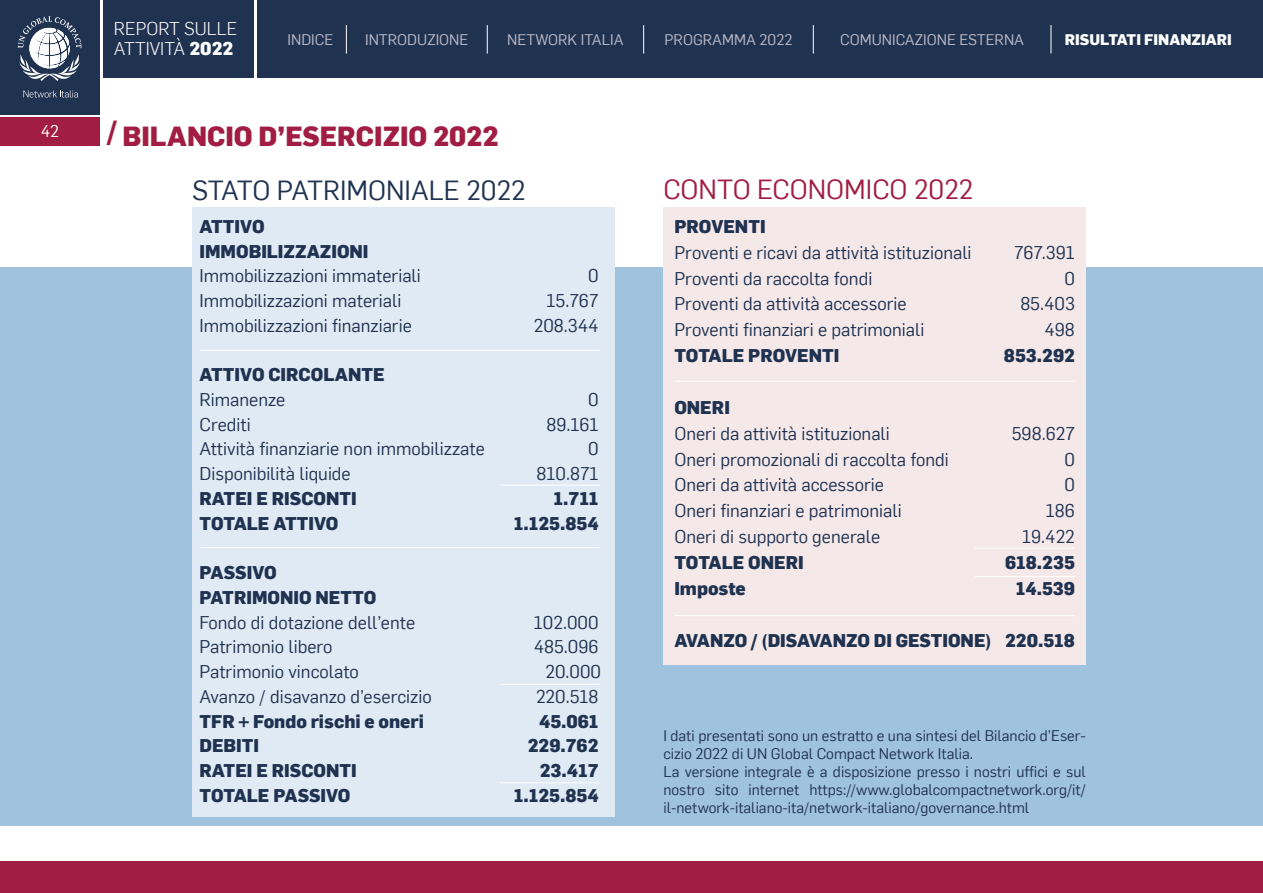
<style>
.page{position:relative;width:1263px;height:893px;background:#fff}
.page>*{position:absolute;margin:0;border:0;box-sizing:border-box;transform-origin:0 0}
.t1{font:800 27px "Flama";color:#a21d43}
.t2{font:27px "Flama";color:#1f3250}
.t3{font:27px "Flama";color:#a21d43}
.t4{font:18px "Flama";color:#1f3250}
.t5{font:800 18px/24.8px "Flama";color:#1f3250}
.t6{font:300 18px/19.6px "Flama";color:#fff}
.t7{font:16.5px "Flama";color:#fff}
.t8{font:15px/18px "Flama";color:#1f3250}
.t9{font:15px "Flama";color:#bdbcc9}
.t10{font:800 15px "Flama";color:#fff}
.s1{font-weight:800}
</style>
<div class="page">
<div style="left:0;top:862px;width:1263px;height:31px;background:#a21d43"></div>
<div style="left:103px;top:0;width:151px;height:78px;background:#1f3250"></div>
<div style="left:0;top:0;width:100px;height:115px;background:#1f3250"></div>
<div style="left:257px;top:0;width:1006px;height:78px;background:#1f3250"></div>
<svg style="left:23px;top:90px;width:55px;height:8px"></svg>
<svg style="left:18px;top:16px;width:63px;height:65px"></svg>
<div style="left:0;top:118px;width:100px;height:28px;background:#a21d43"></div>
<svg style="left:346px;top:25px;width:1px;height:28px"></svg>
<svg style="left:487px;top:25px;width:1px;height:28px"></svg>
<svg style="left:643px;top:25px;width:1px;height:28px"></svg>
<svg style="left:813px;top:25px;width:1px;height:28px"></svg>
<svg style="left:1050px;top:25px;width:1px;height:28px"></svg>
<div style="left:0;top:267px;width:1263px;height:559px;background:#9fc2de"></div>
<div style="left:192px;top:207px;width:422px;height:610px;background:#e0eaf4"></div>
<div style="left:663px;top:207px;width:423px;height:457px;background:#f5e8e9"></div>
<hr style="left:199px;top:547px;width:401px;height:1px;background:#fff">
<hr style="left:199px;top:350px;width:401px;height:1px;background:#fff">
<hr style="left:674px;top:381px;width:401px;height:1px;background:#fff">
<hr style="left:674px;top:615px;width:401px;height:1px;background:#fff">
<hr style="left:975px;top:576px;width:100px;height:1px;background:#fff">
<hr style="left:975px;top:548px;width:100px;height:1px;background:#fff">
<hr style="left:500px;top:782px;width:100px;height:1px;background:#fff">
<hr style="left:500px;top:684px;width:100px;height:1px;background:#fff">
<hr style="left:500px;top:485px;width:100px;height:1px;background:#fff">
<p class="t7" style="left:41px;top:120px;width:20px">42</p>
<p class="t6" style="left:114px;top:18px;width:125px">REPORT SULLE<br>ATTIVITÀ <span class="s1">2022</span></p>
<p class="t9" style="left:287px;top:29px;width:47px">INDICE</p>
<p class="t9" style="left:365px;top:29px;width:105px">INTRODUZIONE</p>
<p class="t9" style="left:507px;top:29px;width:118px">NETWORK ITALIA</p>
<p class="t9" style="left:664px;top:29px;width:129px">PROGRAMMA 2022</p>
<p class="t9" style="left:840px;top:29px;width:186px">COMUNICAZIONE ESTERNA</p>
<p class="t10" style="left:1065px;top:28px;width:168px">RISULTATI FINANZIARI</p>
<h1 class="t1" style="left:107px;top:117px;width:393px">/ BILANCIO D’ESERCIZIO 2022</h1>
<h1 class="t2" style="left:192px;top:172px;width:335px">STATO PATRIMONIALE 2022</h1>
<h1 class="t3" style="left:663px;top:170px;width:311px">CONTO ECONOMICO 2022</h1>
<p class="t5" style="left:199px;top:213px;width:171px">ATTIVO<br>IMMOBILIZZAZIONI</p>
<p class="t4" style="left:199px;top:264px;width:223px">Immobilizzazioni immateriali</p>
<p class="t4" style="left:588px;top:264px;width:12px">0</p>
<p class="t4" style="left:199px;top:288px;width:203px">Immobilizzazioni materiali</p>
<p class="t4" style="left:547px;top:288px;width:53px">15.767</p>
<p class="t4" style="left:199px;top:313px;width:214px">Immobilizzazioni finanziarie</p>
<p class="t4" style="left:534px;top:313px;width:66px">208.344</p>
<p class="t5" style="left:199px;top:361px;width:187px">ATTIVO CIRCOLANTE</p>
<p class="t4" style="left:199px;top:387px;width:87px">Rimanenze</p>
<p class="t4" style="left:588px;top:387px;width:12px">0</p>
<p class="t4" style="left:199px;top:412px;width:53px">Crediti</p>
<p class="t4" style="left:546px;top:412px;width:54px">89.161</p>
<p class="t4" style="left:199px;top:437px;width:287px">Attività finanziarie non immobilizzate</p>
<p class="t4" style="left:588px;top:437px;width:12px">0</p>
<p class="t4" style="left:199px;top:461px;width:153px">Disponibilità liquide</p>
<p class="t4" style="left:537px;top:461px;width:63px">810.871</p>
<p class="t5" style="left:199px;top:485px;width:159px">RATEI E RISCONTI</p>
<p class="t5" style="left:554px;top:485px;width:46px">1.711</p>
<p class="t5" style="left:199px;top:510px;width:140px">TOTALE ATTIVO</p>
<p class="t5" style="left:514px;top:510px;width:86px">1.125.854</p>
<p class="t5" style="left:199px;top:559px;width:178px">PASSIVO<br>PATRIMONIO NETTO</p>
<p class="t4" style="left:199px;top:610px;width:217px">Fondo di dotazione dell’ente</p>
<p class="t4" style="left:534px;top:610px;width:66px">102.000</p>
<p class="t4" style="left:199px;top:635px;width:135px">Patrimonio libero</p>
<p class="t4" style="left:534px;top:635px;width:66px">485.096</p>
<p class="t4" style="left:199px;top:659px;width:161px">Patrimonio vincolato</p>
<p class="t4" style="left:545px;top:659px;width:57px">20.000</p>
<p class="t4" style="left:199px;top:684px;width:234px">Avanzo / disavanzo d’esercizio</p>
<p class="t4" style="left:536px;top:684px;width:64px">220.518</p>
<p class="t5" style="left:199px;top:707px;width:226px">TFR + Fondo rischi e oneri</p>
<p class="t5" style="left:539px;top:707px;width:61px">45.061</p>
<p class="t5" style="left:199px;top:732px;width:61px">DEBITI</p>
<p class="t5" style="left:528px;top:732px;width:72px">229.762</p>
<p class="t5" style="left:199px;top:757px;width:159px">RATEI E RISCONTI</p>
<p class="t5" style="left:540px;top:757px;width:60px">23.417</p>
<p class="t5" style="left:199px;top:782px;width:153px">TOTALE PASSIVO</p>
<p class="t5" style="left:514px;top:782px;width:86px">1.125.854</p>
<p class="t5" style="left:674px;top:213px;width:93px">PROVENTI</p>
<p class="t4" style="left:674px;top:240px;width:299px">Proventi e ricavi da attività istituzionali</p>
<p class="t4" style="left:1014px;top:240px;width:62px">767.391</p>
<p class="t4" style="left:674px;top:266px;width:199px">Proventi da raccolta fondi</p>
<p class="t4" style="left:1064px;top:266px;width:12px">0</p>
<p class="t4" style="left:674px;top:292px;width:234px">Proventi da attività accessorie</p>
<p class="t4" style="left:1020px;top:292px;width:56px">85.403</p>
<p class="t4" style="left:674px;top:318px;width:251px">Proventi finanziari e patrimoniali</p>
<p class="t4" style="left:1044px;top:318px;width:32px">498</p>
<p class="t5" style="left:674px;top:342px;width:167px">TOTALE PROVENTI</p>
<p class="t5" style="left:1004px;top:342px;width:72px">853.292</p>
<p class="t5" style="left:674px;top:394px;width:57px">ONERI</p>
<p class="t4" style="left:674px;top:421px;width:217px">Oneri da attività istituzionali</p>
<p class="t4" style="left:1012px;top:421px;width:65px">598.627</p>
<p class="t4" style="left:674px;top:447px;width:276px">Oneri promozionali di raccolta fondi</p>
<p class="t4" style="left:1064px;top:447px;width:12px">0</p>
<p class="t4" style="left:674px;top:473px;width:211px">Oneri da attività accessorie</p>
<p class="t4" style="left:1064px;top:473px;width:12px">0</p>
<p class="t4" style="left:674px;top:498px;width:229px">Oneri finanziari e patrimoniali</p>
<p class="t4" style="left:1046px;top:498px;width:31px">186</p>
<p class="t4" style="left:674px;top:524px;width:207px">Oneri di supporto generale</p>
<p class="t4" style="left:1022px;top:524px;width:54px">19.422</p>
<p class="t5" style="left:674px;top:549px;width:131px">TOTALE ONERI</p>
<p class="t5" style="left:1005px;top:549px;width:71px">618.235</p>
<p class="t5" style="left:674px;top:575px;width:73px">Imposte</p>
<p class="t5" style="left:1016px;top:575px;width:61px">14.539</p>
<p class="t5" style="left:674px;top:626px;width:402px">AVANZO / (DISAVANZO DI GESTIONE) 220.518</p>
<p class="t8" style="left:663px;top:725px;width:424px">I dati presentati sono un estratto e una sintesi del Bilancio d’Eser&shy;cizio 2022 di UN Global Compact Network Italia.<br>La versione integrale è a disposizione presso i nostri uffici e sul nostro sito internet https://www.globalcompactnetwork.org/it/ il-network-italiano-ita/network-italiano/governance.html</p>
</div>
